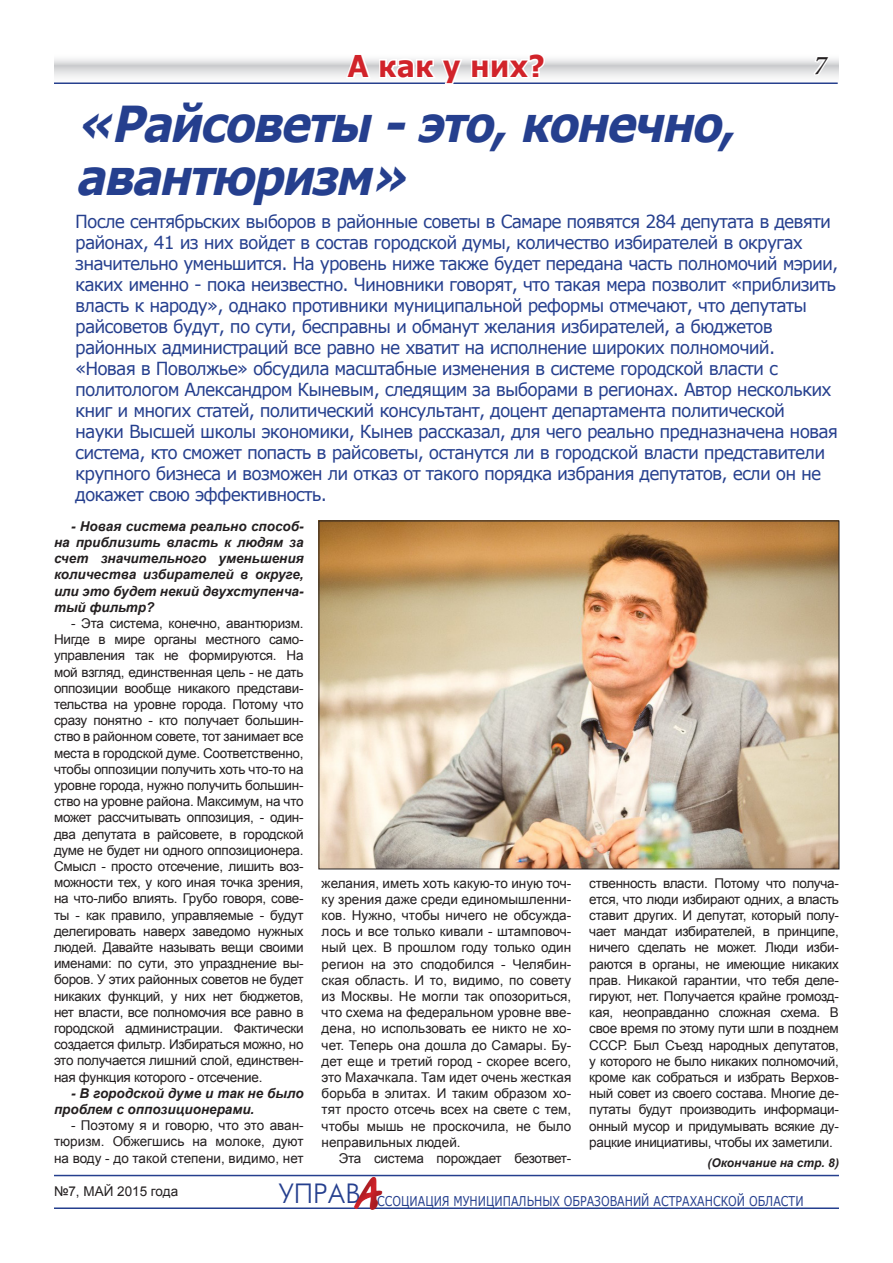
<style>
.page{position:relative;width:893px;height:1263px;background:#fff}
.page>*{position:absolute;margin:0;border:0;box-sizing:border-box;transform-origin:0 0}
.t1{font:italic 700 49.5px/52.5px "Verdana";color:#253f8e;scale:.9 1}
.t2{font:44.7px "Tagir CTT";color:#d1232a}
.t3{font:700 30px "Verdana";color:#d1232a;scale:.91 1}
.t4{font:italic 500 27px "Minion Pro";color:#231f20}
.t5{font:18px/21px "Verdana";letter-spacing:-.05em;color:#253f8e;scale:.95 1}
.t6{font:13.5px/16.2px "Arial";letter-spacing:-.02em;color:#231f20;text-align:justify}
.t7{font:italic 700 13.5px/16.2px "Arial";color:#231f20;text-align:justify}
.t8{font:13.5px "Verdana";color:#253f8e;scale:.82 1}
.t9{font:13.5px "Arial";color:#231f20}
.t10{font:italic 700 12px "Arial";color:#231f20}
</style>
<div class="page">
<hr style="left:54px;top:1175px;width:785px;height:1px;background:#253f8e">
<svg style="left:54px;top:59px;width:785px;height:25px"></svg>
<svg style="left:812px;top:59px;width:20px;height:18px"></svg>
<hr style="left:54px;top:1207px;width:785px;height:2px;background:#253f8e">
<div style="left:346px;top:1165px;width:58px;height:63px;background:#231f20;opacity:.5"></div>
<svg style="left:344px;top:59px;width:203px;height:25px"></svg>
<img style="left:321px;top:523px;width:516px;height:344px">
<h3 class="t3" style="left:348px;top:47px;width:218px">А как у них?</h3>
<h1 class="t1" style="left:75px;top:96px;width:749px">«Райсоветы -это,конечно, авантюризм»</h1>
<p class="t5" style="left:75px;top:211px;width:805px">П осле сентябрьских выборов в районные советы в Самаре появятся 284 депутата в девяти районах, 41 из них войдет в состав городской думы, количество избирателей в округах значительно уменьшится. На уровень ниже также будет передана часть полномочий мэрии, каких именно - пока неизвестно. Чиновники говорят, что такая мера позволит «приблизить власть к народу», однако противники муниципальной реформы отмечают, что депутаты райсоветов будут, по сути, бесправны и обманут желания избирателей, а бюджетов районных администраций все равно не хватит на исполнение широких полномочий. «Новая в Поволжье» обсудила масштабные изменения в системе городской власти с политологом Александром Кыневым, следящим за выборами в регионах. Автор нескольких книг и многих статей, политический консультант, доцент департамента политической науки Высшей школы экономики, Кынев рассказал, для чего реально предназначена новая система, кто сможет попасть в райсоветы, останутся ли в городской власти представители крупного бизнеса и возможен ли отказ от такого порядка избрания депутатов, если он не докажет свою эффективность.</p>
<p class="t7" style="left:54px;top:518px;width:251px;text-indent:17px">- Новая система реально способ&shy;на приблизить власть к людям за счет значительного уменьшения количества избирателей в округе, или это будет некий двухступенча&shy;тый фильтр?</p>
<p class="t6" style="left:54px;top:615px;width:251px;text-indent:17px">- Эта система, конечно, авантюризм.<br>Нигде в мире органы местного само&shy;управления так не формируются. На мой взгляд, единственная цель - не дать оппозиции вообще никакого представи&shy;тельства на уровне города. Потому что сразу понятно - кто получает большин&shy;ство в районном совете, тот занимает все места в городской думе. Соответственно, чтобы оппозиции получить хоть что-то на уровне города, нужно получить большин&shy;ство на уровне района. Максимум, на что может рассчитывать оппозиция, - один&shy;два депутата в райсовете, в городской думе не будет ни одного оппозиционера.<br>Смысл - просто отсечение, лишить воз&shy;можности тех, у кого иная точка зрения, на что-либо влиять. Грубо говоря, сове&shy;ты - как правило, управляемые - будут делегировать наверх заведомо нужных людей. Давайте называть вещи своими именами: по сути, это упразднение вы&shy;боров. У этих районных советов не будет никаких функций, у них нет бюджетов, нет власти, все полномочия все равно в городской администрации. Фактически создается фильтр. Избираться можно, но это получается лишний слой, единствен&shy;ная функция которого - отсечение.</p>
<p class="t7" style="left:54px;top:1085px;width:251px;text-indent:17px">- В городской думе и так не было проблем с оппозиционерами.</p>
<p class="t6" style="left:54px;top:1117px;width:251px;text-indent:17px">- Поэтому я и говорю, что это аван&shy;тюризм. Обжегшись на молоке, дуют на воду - до такой степени, видимо, нет</p>
<h3 class="t4" style="left:814px;top:46px;width:14px">7</h3>
<p class="t6" style="left:589px;top:875px;width:251px">ственность власти. Потому что получа&shy;ется, что люди избирают одних, а власть ставит других. И депутат, который полу&shy;чает мандат избирателей, в принципе, ничего сделать не может. Люди изби&shy;раются в органы, не имеющие никаких прав. Никакой гарантии, что тебя деле&shy;гируют, нет. Получается крайне громозд&shy;кая, неоправданно сложная схема. В свое время по этому пути шли в позднем СССР. Был Съезд народных депутатов, у которого не было никаких полномочий, кроме как собраться и избрать Верхов&shy;ный совет из своего состава. Многие де&shy;путаты будут производить информаци&shy;онный мусор и придумывать всякие ду&shy;рацкие инициативы, чтобы их заметили.</p>
<p class="t10" style="left:707px;top:1155px;width:133px">(Окончание на стр. 8)</p>
<p class="t6" style="left:322px;top:875px;width:251px">желания, иметь хоть какую-то иную точ&shy;ку зрения даже среди единомышленни&shy;ков. Нужно, чтобы ничего не обсужда&shy;лось и все только кивали - штамповоч&shy;ный цех. В прошлом году только один регион на это сподобился - Челябин&shy;ская область. И то, видимо, по совету из Москвы. Не могли так опозориться, что схема на федеральном уровне вве&shy;дена, но использовать ее никто не хо&shy;чет. Теперь она дошла до Самары. Бу&shy;дет еще и третий город - скорее всего, это Махачкала. Там идет очень жесткая борьба в элитах. И таким образом хо&shy;тят просто отсечь всех на свете с тем, чтобы мышь не проскочила, не было неправильных людей.</p>
<p class="t6" style="left:339px;top:1150px;width:234px">Эта система порождает безответ-</p>
<p class="t9" style="left:54px;top:1183px;width:126px">№7, май 2015 года</p>
<h2 class="t2" style="left:354px;top:1166px;width:26px">А</h2>
<p class="t8" style="left:279px;top:1192px;width:642px"><sup>УПРАВ</sup> ссоциация муниципальных образований Астраханской области</p>
</div>
